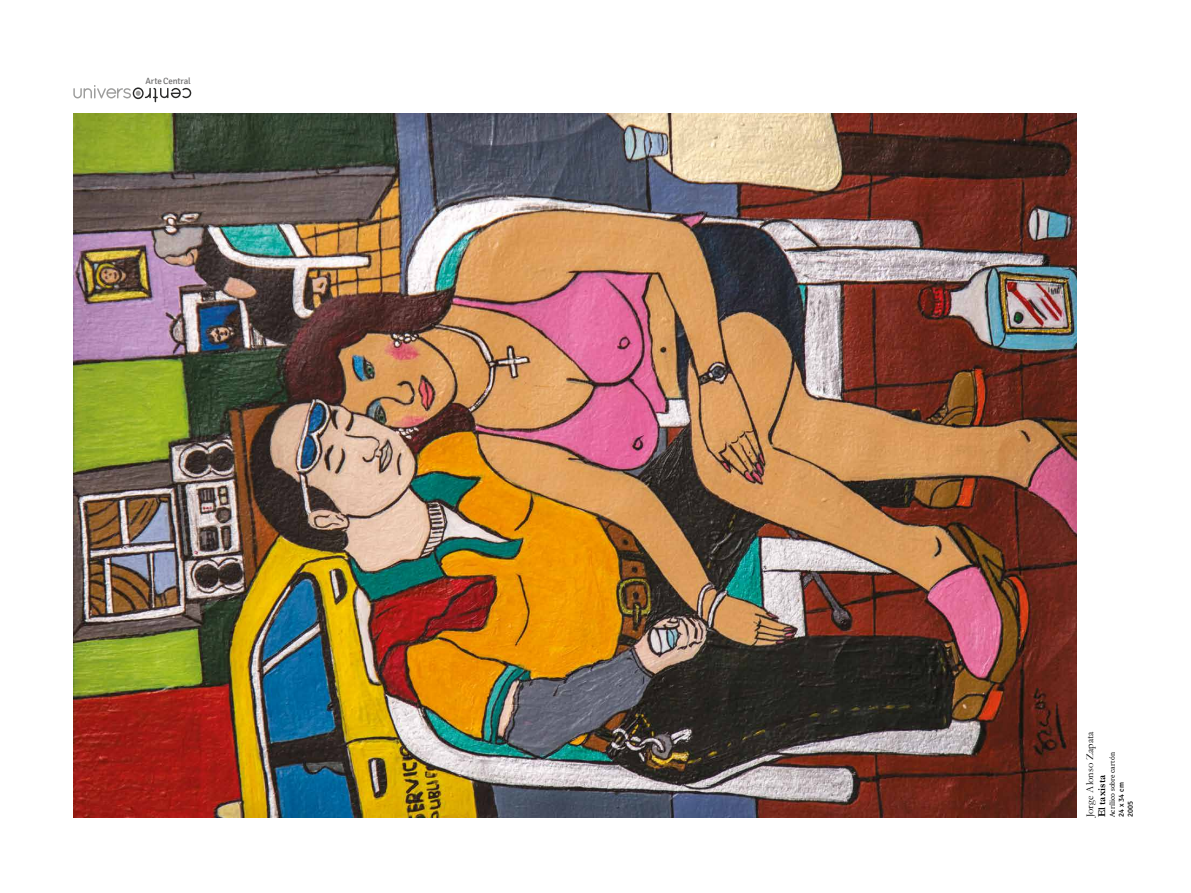
<style>
.page{position:relative;width:1191px;height:893px;background:#fff}
.page>*{position:absolute;margin:0;border:0;box-sizing:border-box;transform-origin:0 0}
.t1{font:10.5px "Garamond";letter-spacing:.01em;color:#000}
.t2{font:700 10.5px "Garamond";letter-spacing:.015em;color:#000}
.t3{font:9px "Signika";letter-spacing:-.015em;color:#706f6f}
.t4{font:7.5px/9px "Signika";letter-spacing:.04em;color:#000}
.t5{font:7.05px "Charter IT Cby BT";letter-spacing:.015em;color:#000}
</style>
<div class="page">
<svg style="left:73px;top:85px;width:118px;height:17px"></svg>
<img style="left:73px;top:114px;width:1003px;height:703px">
<p class="t3" style="left:145px;top:76px;width:47px">Arte Central</p>
<h1 class="t1" style="left:1083px;top:817px;width:87px;rotate:-90deg">Jorge Alonso Zapata</h1>
<p class="t5" style="left:1108px;top:817px;width:66px;rotate:-90deg">Acrílico sobre cartón</p>
<h1 class="t2" style="left:1095px;top:817px;width:44px;rotate:-90deg">El taxista</h1>
<p class="t4" style="left:1117px;top:817px;width:37px;rotate:-90deg">24 x 34 cm<br>2005</p>
</div>
